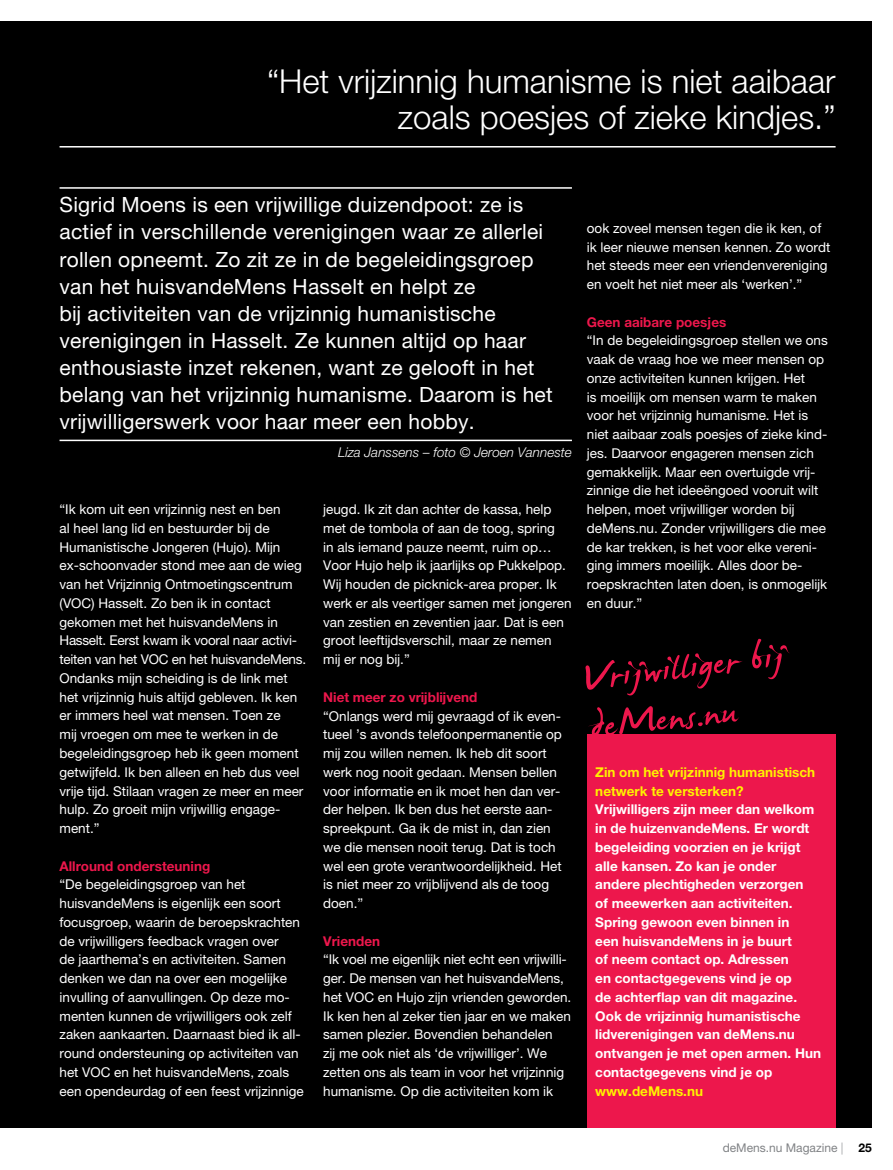
<style>
.page{position:relative;width:893px;height:1170px;background:#fff}
.page>*{position:absolute;margin:0;border:0;box-sizing:border-box;transform-origin:0 0}
.t1{font:58.5px/49.3px "James Fajardo";color:#ed174c}
.t2{font:300 33px/36px "Helvetica Neue LT Pro";color:#fff;text-align:right}
.t3{font:21px/27px "Helvetica Neue LT Pro";letter-spacing:.01em;color:#fff}
.t4{font:13.5px/18.8px "Helvetica Neue LT Pro";color:#fff}
.t5{font:700 13.5px/18.8px "Helvetica Neue LT Pro";color:#fff}
.t6{font:700 13.5px "Helvetica Neue LT Pro";color:#ed174c}
.t7{font:700 13.5px/18.8px "Helvetica Neue LT Pro";color:#fff200}
.t8{font:italic 300 13.5px "Helvetica Neue LT Pro";color:#fff}
.t9{font:12px "Helvetica Neue LT Pro";color:#808285}
.s1{font-weight:300;color:#939598}
.s2{font-weight:700;color:#000}
</style>
<div class="page">
<div style="left:0;top:21px;width:872px;height:1106px;background:#000"></div>
<hr style="left:60px;top:187px;width:512px;height:2px;background:#fff">
<hr style="left:60px;top:439px;width:512px;height:2px;background:#fff">
<div style="left:587px;top:734px;width:249px;height:393px;background:#ed174c"></div>
<hr style="left:60px;top:146px;width:776px;height:1px;background:#fff">
<h2 class="t2" style="left:267px;top:62px;width:570px">“Het vrijzinnig humanisme is niet aaibaar zoals poesjes of zieke kindjes.”</h2>
<p class="t3" style="left:60px;top:191px;width:495px">Sigrid Moens is een vrijwillige duizendpoot: ze is actief in verschillende verenigingen waar ze allerlei rollen opneemt. Zo zit ze in de begeleidingsgroep van het huisvandeMens Hasselt en helpt ze<br>bij activiteiten van de vrijzinnig humanistische verenigingen in Hasselt. Ze kunnen altijd op haar enthousiaste inzet rekenen, want ze gelooft in het belang van het vrijzinnig humanisme. Daarom is het vrijwilligerswerk voor haar meer een hobby.</p>
<p class="t8" style="left:338px;top:444px;width:235px">Liza Janssens – foto © Jeroen Vanneste</p>
<p class="t4" style="left:60px;top:499px;width:248px">“Ik kom uit een vrijzinnig nest en ben<br>al heel lang lid en bestuurder bij de Humanistische Jongeren (Hujo). Mijn ex-schoonvader stond mee aan de wieg van het Vrijzinnig Ontmoetingscentrum (VOC) Hasselt. Zo ben ik in contact gekomen met het huisvandeMens in Hasselt. Eerst kwam ik vooral naar activi&shy;teiten van het VOC en het huisvandeMens.<br>Ondanks mijn scheiding is de link met het vrijzinnig huis altijd gebleven. Ik ken er immers heel wat mensen. Toen ze<br>mij vroegen om mee te werken in de begeleidingsgroep heb ik geen moment getwijfeld. Ik ben alleen en heb dus veel vrije tijd. Stilaan vragen ze meer en meer hulp. Zo groeit mijn vrijwillig engage&shy;ment.”</p>
<p class="t6" style="left:60px;top:857px;width:152px">Allround ondersteuning</p>
<p class="t4" style="left:60px;top:874px;width:246px">“De begeleidingsgroep van het huisvandeMens is eigenlijk een soort focusgroep, waarin de beroepskrachten de vrijwilligers feedback vragen over<br>de jaarthema’s en activiteiten. Samen denken we dan na over een mogelijke invulling of aanvullingen. Op deze mo&shy;menten kunnen de vrijwilligers ook zelf zaken aankaarten. Daarnaast bied ik all&shy;round ondersteuning op activiteiten van het VOC en het huisvandeMens, zoals een opendeurdag of een feest vrijzinnige</p>
<p class="t4" style="left:323px;top:499px;width:250px">jeugd. Ik zit dan achter de kassa, help met de tombola of aan de toog, spring<br>in als iemand pauze neemt, ruim op… Voor Hujo help ik jaarlijks op Pukkelpop.<br>Wij houden de picknick-area proper. Ik werk er als veertiger samen met jongeren van zestien en zeventien jaar. Dat is een groot leeftijdsverschil, maar ze nemen mij er nog bij.”</p>
<p class="t6" style="left:323px;top:688px;width:156px">Niet meer zo vrijblijvend</p>
<p class="t4" style="left:323px;top:706px;width:240px">“Onlangs werd mij gevraagd of ik even&shy;tueel ’s avonds telefoonpermanentie op mij zou willen nemen. Ik heb dit soort werk nog nooit gedaan. Mensen bellen voor informatie en ik moet hen dan ver&shy;der helpen. Ik ben dus het eerste aan&shy;spreekpunt. Ga ik de mist in, dan zien we die mensen nooit terug. Dat is toch wel een grote verantwoordelijkheid. Het is niet meer zo vrijblijvend als de toog doen.”</p>
<p class="t6" style="left:323px;top:932px;width:58px">Vrienden</p>
<p class="t4" style="left:323px;top:949px;width:250px">“Ik voel me eigenlijk niet echt een vrijwilli&shy;ger. De mensen van het huisvandeMens, het VOC en Hujo zijn vrienden geworden.<br>Ik ken hen al zeker tien jaar en we maken samen plezier. Bovendien behandelen<br>zij me ook niet als ‘de vrijwilliger’. We zetten ons als team in voor het vrijzinnig humanisme. Op die activiteiten kom ik</p>
<p class="t4" style="left:587px;top:218px;width:245px">ook zoveel mensen tegen die ik ken, of ik leer nieuwe mensen kennen. Zo wordt het steeds meer een vriendenvereniging en voelt het niet meer als ‘werken’.”</p>
<p class="t6" style="left:587px;top:313px;width:141px">Geen aaibare poesjes</p>
<p class="t4" style="left:587px;top:331px;width:243px">“In de begeleidingsgroep stellen we ons vaak de vraag hoe we meer mensen op onze activiteiten kunnen krijgen. Het<br>is moeilijk om mensen warm te maken voor het vrijzinnig humanisme. Het is niet aaibaar zoals poesjes of zieke kind&shy;jes. Daarvoor engageren mensen zich gemakkelijk. Maar een overtuigde vrij&shy;zinnige die het ideeëngoed vooruit wilt helpen, moet vrijwilliger worden bij deMens.nu. Zonder vrijwilligers die mee de kar trekken, is het voor elke vereni&shy;ging immers moeilijk. Alles door be&shy;roepskrachten laten doen, is onmogelijk en duur.”</p>
<h1 class="t1" style="left:582px;top:658px;width:201px;rotate:-7deg">Vrijwilliger bij deMens.nu</h1>
<p class="t7" style="left:595px;top:762px;width:221px">Zin om het vrijzinnig humanistisch netwerk te versterken?</p>
<p class="t5" style="left:595px;top:799px;width:227px">Vrijwilligers zijn meer dan welkom in de huizenvandeMens. Er wordt begeleiding voorzien en je krijgt alle kansen. Zo kan je onder andere plechtigheden verzorgen<br>of meewerken aan activiteiten.<br>Spring gewoon even binnen in<br>een huisvandeMens in je buurt<br>of neem contact op. Adressen<br>en contactgegevens vind je op<br>de achterflap van dit magazine.<br>Ook de vrijzinnig humanistische lidverenigingen van deMens.nu ontvangen je met open armen. Hun contactgegevens vind je op</p>
<p class="t7" style="left:595px;top:1081px;width:109px">www.deMens.nu</p>
<p class="t9" style="left:723px;top:1140px;width:151px">deMens.nu Magazine <span class="s1">|</span> <span class="s2">25</span></p>
</div>
